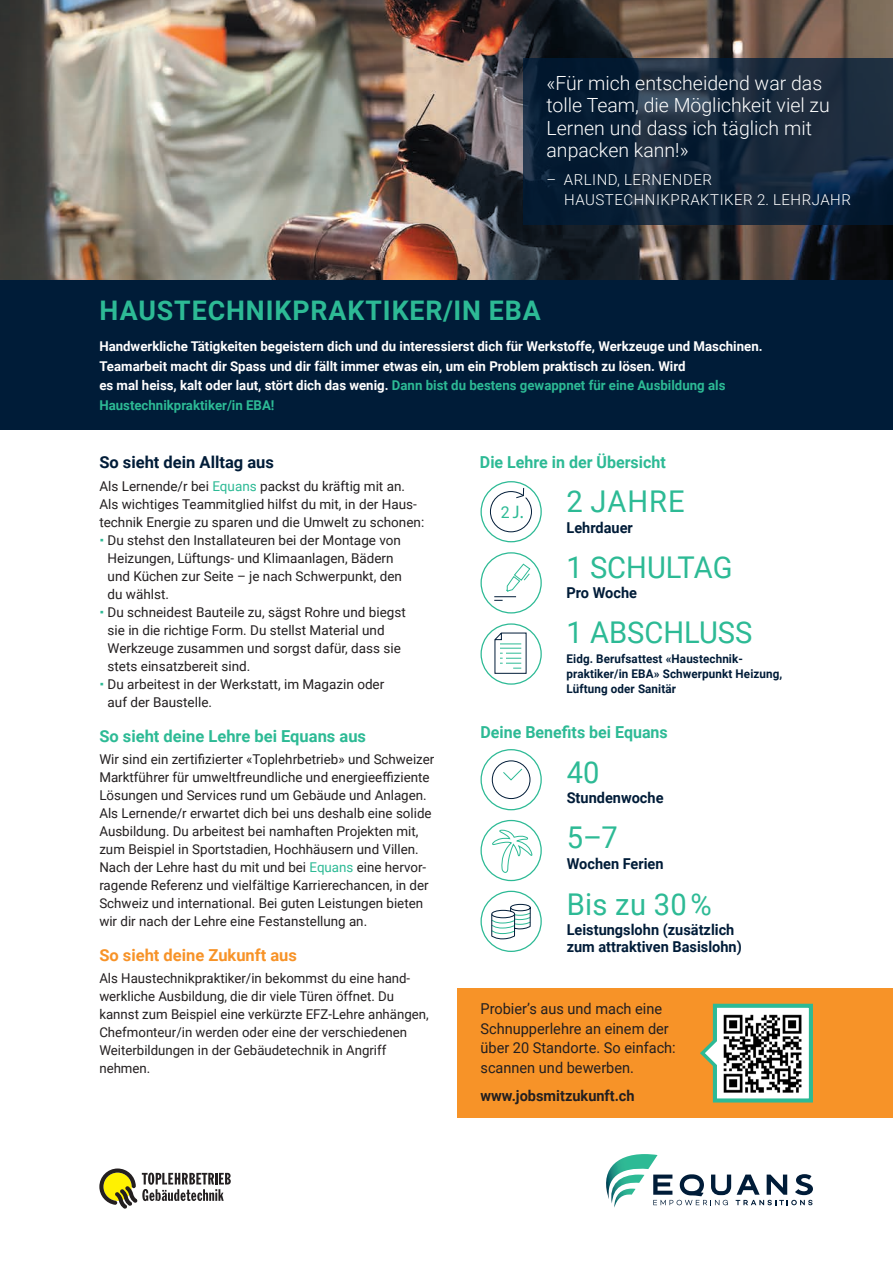
<style>
.page{position:relative;width:893px;height:1263px;background:#fff}
.page>*{position:absolute;margin:0;border:0;box-sizing:border-box;transform-origin:0 0}
.t1{font:30px "Roboto";color:#2dba95}
.t2{font:700 27px "Roboto";letter-spacing:.035em;color:#2dba95}
.t3{font:300 19.5px/22.5px "Roboto";color:#fff}
.t4{font:18.3px "Myriad Pro";color:#2dba95}
.t5{font:700 16.5px "Roboto";color:#2dba95}
.t6{font:700 16.5px "Roboto";color:#f79328}
.t7{font:700 16.5px "Roboto";color:#001c38}
.t8{font:15px/19.5px "Roboto";color:#231f20}
.t9{font:700 15px/16.5px "Roboto";color:#001c38}
.t10{font:300 15px/19.5px "Roboto";letter-spacing:.035em;color:#fff}
.t11{font:700 15px "Roboto";color:#231f20}
.t12{font:13.5px/18px "Roboto";color:#231f20}
.t13{font:700 13.5px/19.5px "Roboto";color:#fff}
.t14{font:700 12px/15px "Roboto";letter-spacing:.01em;color:#001c38}
.s1{color:#2dba95}
.s2{font-family:"Roboto";font-size:16.35px}
</style>
<div class="page">
<img style="left:0;top:0;width:893px;height:280px">
<div style="left:0;top:280px;width:893px;height:149px;background:#001c38"></div>
<svg style="left:606px;top:1154px;width:207px;height:54px"></svg>
<svg style="left:99px;top:1168px;width:132px;height:41px"></svg>
<div style="left:458px;top:988px;width:435px;height:129px;background:#f79328"></div>
<svg style="left:523px;top:59px;width:370px;height:166px;background:#12253a"></svg>
<div style="left:480px;top:749px;width:62px;height:61px;border:1px solid #2dba95;border-radius:50%"></div>
<div style="left:492px;top:760px;width:38px;height:39px;border:1px solid #001c38;border-radius:50%"></div>
<svg style="left:503px;top:768px;width:20px;height:13px"></svg>
<div style="left:480px;top:820px;width:62px;height:61px;border:1px solid #2dba95;border-radius:50%"></div>
<svg style="left:492px;top:829px;width:41px;height:44px"></svg>
<div style="left:480px;top:891px;width:62px;height:61px;border:1px solid #2dba95;border-radius:50%"></div>
<svg style="left:491px;top:904px;width:40px;height:214px"></svg>
<div style="left:480px;top:552px;width:62px;height:61px;border:1px solid #2dba95;border-radius:50%"></div>
<svg style="left:494px;top:563px;width:37px;height:38px"></svg>
<div style="left:480px;top:481px;width:62px;height:61px;border:1px solid #2dba95;border-radius:50%"></div>
<svg style="left:490px;top:487px;width:42px;height:46px"></svg>
<div style="left:480px;top:623px;width:62px;height:62px;border:1px solid #2dba95;border-radius:50%"></div>
<svg style="left:494px;top:632px;width:33px;height:42px"></svg>
<div style="left:713px;top:1004px;width:100px;height:98px;background:#fff;border:4px solid #2dba95"></div>
<svg style="left:700px;top:1011px;width:84px;height:84px"></svg>
<img style="left:723px;top:1014px;width:79px;height:78px">
<h3 class="t3" style="left:546px;top:71px;width:285px">«Für mich entscheidend war das tolle Team, die Möglichkeit viel zu<br>Lernen und dass ich täglich mit anpacken kann!»</h3>
<p class="t10" style="left:564px;top:170px;width:288px;text-indent:-18px">– ARLIND, LERNENDER<br>HAUSTECHNIKPRAKTIKER 2. LEHRJAHR</p>
<h2 class="t2" style="left:100px;top:292px;width:443px">HAUSTECHNIKPRAKTIKER/IN EBA</h2>
<p class="t13" style="left:99px;top:336px;width:665px">Handwerkliche Tätigkeiten begeistern dich und du interessierst dich für Werkstoffe, Werkzeuge und Maschinen.<br>Teamarbeit macht dir Spass und dir fällt immer etwas ein, um ein Problem praktisch zu lösen. Wird<br>es mal heiss, kalt oder laut, stört dich das wenig. <span class="s1">Dann bist du bestens gewappnet für eine Ausbildung als Haustechnikpraktiker/in EBA!</span></p>
<p class="t7" style="left:99px;top:451px;width:176px">So sieht dein Alltag aus</p>
<p class="t12" style="left:99px;top:476px;width:307px">Als Lernende/r bei <span class="s1">Equans</span> packst du kräftig mit an.</p>
<p class="t12" style="left:99px;top:494px;width:319px">Als wichtiges Teammitglied hilfst du mit, in der Haus-</p>
<p class="t12" style="left:99px;top:512px;width:326px">technik Energie zu sparen und die Umwelt zu schonen:</p>
<p class="t12" style="left:108px;top:530px;width:295px">Du stehst den Installateuren bei der Montage von</p>
<p class="t12" style="left:108px;top:548px;width:287px">Heizungen, Lüftungs- und Klimaanlagen, Bädern</p>
<p class="t12" style="left:108px;top:566px;width:296px">und Küchen zur Seite – je nach Schwerpunkt, den</p>
<p class="t12" style="left:108px;top:584px;width:63px">du wählst.</p>
<p class="t12" style="left:108px;top:602px;width:300px">Du schneidest Bauteile zu, sägst Rohre und biegst</p>
<p class="t12" style="left:108px;top:620px;width:279px">sie in die richtige Form. Du stellst Material und</p>
<p class="t12" style="left:108px;top:638px;width:295px">Werkzeuge zusammen und sorgst dafür, dass sie</p>
<p class="t12" style="left:108px;top:656px;width:144px">stets einsatzbereit sind.</p>
<p class="t12" style="left:108px;top:674px;width:278px">Du arbeitest in der Werkstatt, im Magazin oder</p>
<p class="t12" style="left:108px;top:692px;width:106px">auf der Baustelle.</p>
<p class="t5" style="left:99px;top:724px;width:268px">So sieht deine Lehre bei Equans aus</p>
<p class="t12" style="left:99px;top:750px;width:337px">Wir sind ein zertifizierter «Toplehrbetrieb» und Schweizer Marktführer für umweltfreundliche und energieeffiziente Lösungen und Services rund um Gebäude und Anlagen.<br>Als Lernende/r erwartet dich bei uns deshalb eine solide Ausbildung. Du arbeitest bei namhaften Projekten mit, zum Beispiel in Sportstadien, Hochhäusern und Villen.<br>Nach der Lehre hast du mit und bei <span class="s1">Equans</span> eine hervor&shy;ragende Referenz und vielfältige Karrierechancen, in der Schweiz und international. Bei guten Leistungen bieten wir dir nach der Lehre eine Festanstellung an.</p>
<p class="t6" style="left:99px;top:943px;width:199px">So sieht deine Zukunft aus</p>
<p class="t12" style="left:99px;top:969px;width:331px">Als Haustechnikpraktiker/in bekommst du eine hand&shy;werkliche Ausbildung, die dir viele Türen öffnet. Du kannst zum Beispiel eine verkürzte EFZ-Lehre anhängen, Chefmonteur/in werden oder eine der verschiedenen Weiterbildungen in der Gebäudetechnik in Angriff nehmen.</p>
<p class="t5" style="left:480px;top:451px;width:188px">Die Lehre in der Übersicht</p>
<h3 class="t4" style="left:501px;top:500px;width:24px"><span class="s2">2</span>J.</h3>
<h1 class="t1" style="left:566px;top:480px;width:120px">2 JAHRE</h1>
<p class="t9" style="left:566px;top:518px;width:68px">Lehrdauer</p>
<h1 class="t1" style="left:566px;top:546px;width:167px">1 SCHULTAG</h1>
<p class="t9" style="left:566px;top:584px;width:72px">Pro Woche</p>
<h1 class="t1" style="left:566px;top:612px;width:187px">1 ABSCHLUSS</h1>
<p class="t14" style="left:566px;top:650px;width:217px">Eidg. Berufsattest «Haustechnik&shy;praktiker/in EBA» Schwerpunkt Heizung,<br>Lüftung oder Sanitär</p>
<p class="t5" style="left:480px;top:720px;width:189px">Deine Benefits bei Equans</p>
<h1 class="t1" style="left:567px;top:751px;width:34px">40</h1>
<p class="t9" style="left:567px;top:789px;width:98px">Stundenwoche</p>
<h1 class="t1" style="left:567px;top:817px;width:53px">5–7</h1>
<p class="t9" style="left:567px;top:855px;width:98px">Wochen Ferien</p>
<h1 class="t1" style="left:567px;top:883px;width:146px">Bis zu 30 %</h1>
<p class="t9" style="left:567px;top:921px;width:177px">Leistungslohn (zusätzlich zum attraktiven Basislohn)</p>
<p class="t8" style="left:480px;top:999px;width:197px">Probier’s aus und mach eine<br>Schnupperlehre an einem der über 20 Standorte. So einfach: scannen und bewerben.</p>
<p class="t11" style="left:480px;top:1085px;width:156px">www.jobsmitzukunft.ch</p>
</div>
